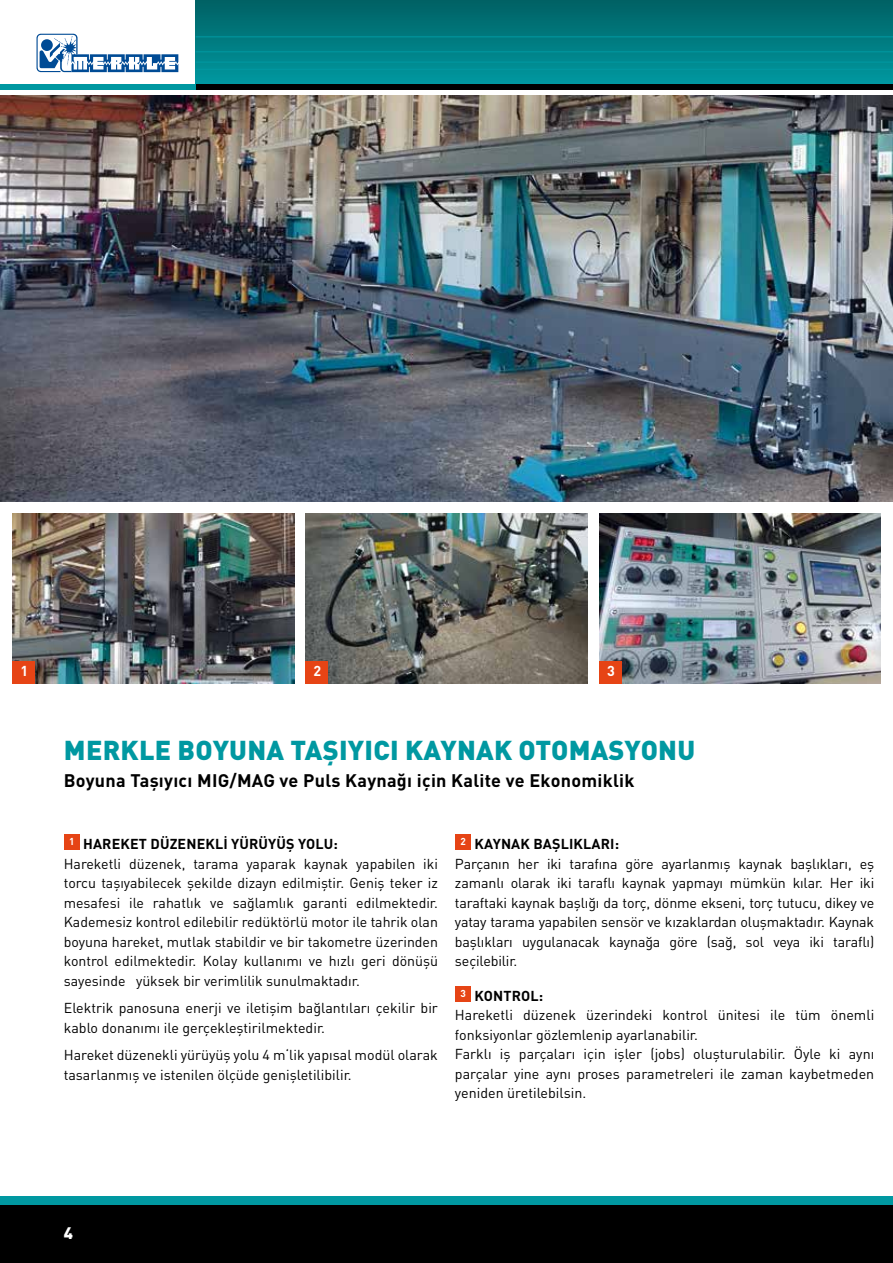
<style>
.page{position:relative;width:893px;height:1263px;background:#fff}
.page>*{position:absolute;margin:0;border:0;box-sizing:border-box;transform-origin:0 0}
.t1{font:900 27px "DIN Pro";letter-spacing:.01em;color:#0098a1}
.t2{font:700 18px "DIN Pro";letter-spacing:.015em;color:#000}
.t3{font:900 16.5px "DIN Pro";color:#fff}
.t4{font:14.25px/19.5px "DIN Pro";color:#000}
.t5{font:700 14.25px "DIN Pro";color:#fff}
.s1{font-weight:700}
</style>
<div class="page">
<div style="left:0;top:1197px;width:893px;height:66px;background:#000"></div>
<div style="left:0;top:1196px;width:893px;height:9px;background:#0098a1"></div>
<svg style="left:37px;top:34px;width:141px;height:38px"></svg>
<div style="left:195px;top:84px;width:698px;height:5px;background:#000"></div>
<div style="left:196px;top:0;width:697px;height:84px;background:linear-gradient(to bottom,#006063,#0098a0)"></div>
<hr style="left:196px;top:36px;width:697px;height:1px;background:#0098a1">
<hr style="left:196px;top:51px;width:697px;height:1px;background:#0098a1">
<hr style="left:196px;top:62px;width:697px;height:1px;background:#0098a1">
<hr style="left:196px;top:69px;width:697px;height:1px;background:#0098a1">
<div style="left:0;top:84px;width:196px;height:6px;background:#0098a1"></div>
<img style="left:0;top:96px;width:893px;height:406px">
<div style="left:64px;top:834px;width:15px;height:16px;background:#e64415"></div>
<div style="left:455px;top:834px;width:16px;height:16px;background:#e64415"></div>
<div style="left:455px;top:986px;width:16px;height:16px;background:#e64415"></div>
<img style="left:13px;top:513px;width:281px;height:171px">
<img style="left:599px;top:513px;width:282px;height:171px">
<div style="left:13px;top:661px;width:22px;height:23px;background:#e64415"></div>
<div style="left:599px;top:661px;width:22px;height:23px;background:#e64415"></div>
<img style="left:306px;top:513px;width:281px;height:171px">
<div style="left:306px;top:661px;width:22px;height:23px;background:#e64415"></div>
<p class="t5" style="left:21px;top:662px;width:9px">1</p>
<p class="t5" style="left:313px;top:662px;width:9px">2</p>
<p class="t5" style="left:607px;top:662px;width:9px">3</p>
<h1 class="t1" style="left:64px;top:731px;width:633px">MERKLE BOYUNA TAŞIYICI KAYNAK OTOMASYONU</h1>
<p class="t2" style="left:64px;top:769px;width:572px">Boyuna Taşıyıcı MIG/MAG ve Puls Kaynağı için Kalite ve Ekonomiklik</p>
<p class="t4" style="left:64px;top:834px;width:376px;text-indent:5px"><sup>1</sup> <span class="s1">HAREKET DÜZENEKLİ YÜRÜYÜŞ YOLU:<br></span>Hareketli düzenek, tarama yaparak kaynak yapabilen iki torcu taşıyabilecek şekilde dizayn edilmiştir. Geniş teker iz mesafesi ile rahatlık ve sağlamlık garanti edilmektedir.<br>Kademesiz kontrol edilebilir redüktörlü motor ile tahrik olan boyuna hareket, mutlak stabildir ve bir takometre üzerinden kontrol edilmektedir. Kolay kullanımı ve hızlı geri dönüşü sayesinde yüksek bir verimlilik sunulmaktadır.</p>
<p class="t4" style="left:64px;top:998px;width:376px">Elektrik panosuna enerji ve iletişim bağlantıları çekilir bir kablo donanımı ile gerçekleştirilmektedir.</p>
<p class="t4" style="left:64px;top:1045px;width:376px">Hareket düzenekli yürüyüş yolu 4 m‘lik yapısal modül olarak tasarlanmış ve istenilen ölçüde genişletilibilir.</p>
<p class="t4" style="left:455px;top:834px;width:421px;text-indent:5px"><sup>2</sup> <span class="s1">KAYNAK BAŞLIKLARI:<br></span>Parçanın her iki tarafına göre ayarlanmış kaynak başlıkları, eş zamanlı olarak iki taraflı kaynak yapmayı mümkün kılar. Her iki taraftaki kaynak başlığı da torç, dönme ekseni, torç tutucu, dikey ve yatay tarama yapabilen sensör ve kızaklardan oluşmaktadır. Kaynak başlıkları uygulanacak kaynağa göre (sağ, sol veya iki taraflı) seçilebilir.</p>
<p class="t4" style="left:455px;top:985px;width:421px;text-indent:5px"><sup>3</sup> <span class="s1">KONTROL:<br></span>Hareketli düzenek üzerindeki kontrol ünitesi ile tüm önemli fonksiyonlar gözlemlenip ayarlanabilir.<br>Farklı iş parçaları için işler (jobs) oluşturulabilir. Öyle ki aynı parçalar yine aynı proses parametreleri ile zaman kaybetmeden yeniden üretilebilsin.</p>
<p class="t3" style="left:64px;top:1221px;width:11px">4</p>
</div>
